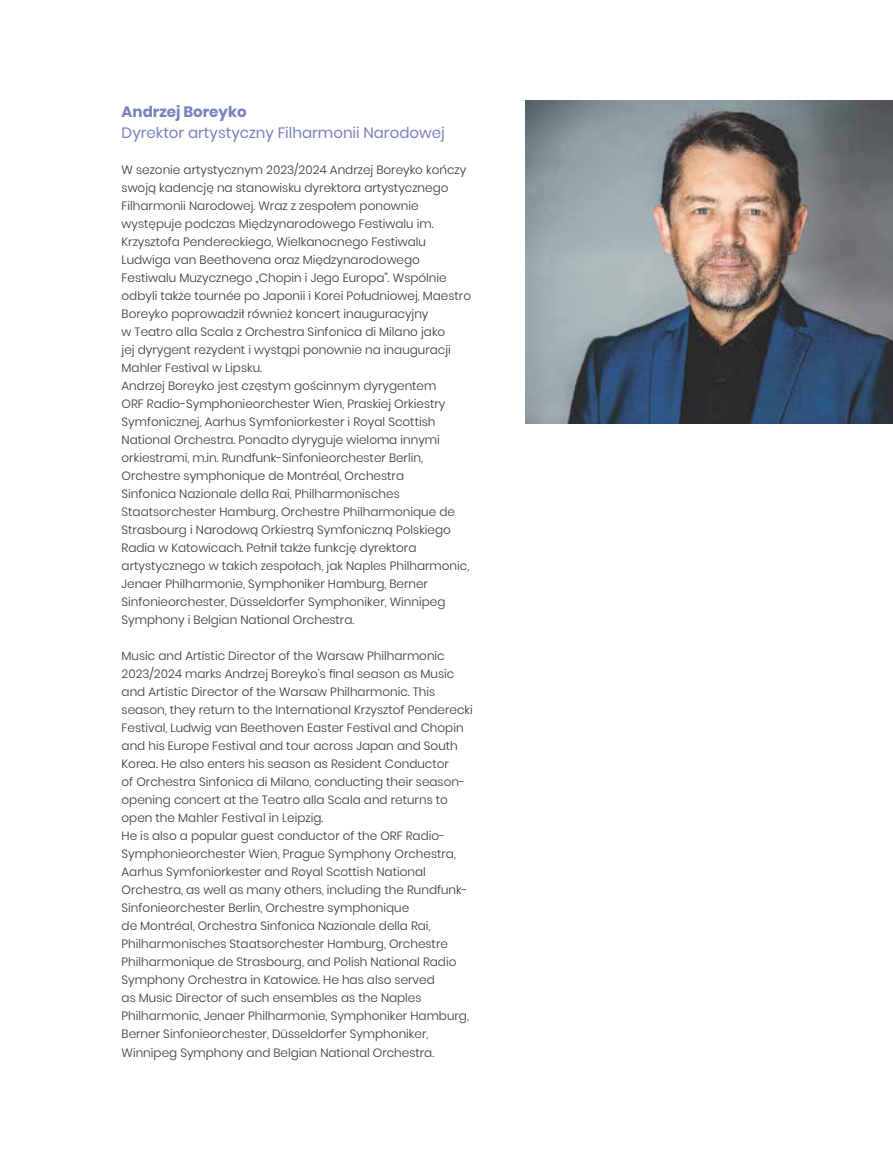
<style>
.page{position:relative;width:893px;height:1149px;background:#fff}
.page>*{position:absolute;margin:0;border:0;box-sizing:border-box;transform-origin:0 0}
.t1{font:15px "Poppins";color:#7781be}
.t2{font:700 15px "Poppins";color:#7781be}
.t3{font:300 12px/18px "Poppins";color:#373535}
</style>
<div class="page">
<img style="left:526px;top:101px;width:367px;height:322px">
<p class="t2" style="left:122px;top:103px;width:127px">Andrzej Boreyko</p>
<p class="t1" style="left:122px;top:124px;width:325px">Dyrektor artystyczny Filharmonii Narodowej</p>
<p class="t3" style="left:122px;top:160px;width:351px">W sezonie artystycznym 2023/2024 Andrzej Boreyko kończy swoją kadencję na stanowisku dyrektora artystycznego Filharmonii Narodowej. Wraz z zespołem ponownie występuje podczas Międzynarodowego Festiwalu im.<br>Krzysztofa Pendereckiego, Wielkanocnego Festiwalu Ludwiga van Beethovena oraz Międzynarodowego Festiwalu Muzycznego „Chopin i Jego Europa”. Wspólnie odbyli także tournée po Japonii i Korei Południowej, Maestro Boreyko poprowadził również koncert inauguracyjny<br>w Teatro alla Scala z Orchestra Sinfonica di Milano jako<br>jej dyrygent rezydent i wystąpi ponownie na inauguracji Mahler Festival w Lipsku.<br>Andrzej Boreyko jest częstym gościnnym dyrygentem<br>ORF Radio-Symphonieorchester Wien, Praskiej Orkiestry Symfonicznej, Aarhus Symfoniorkester i Royal Scottish National Orchestra. Ponadto dyryguje wieloma innymi orkiestrami, m.in. Rundfunk-Sinfonieorchester Berlin, Orchestre symphonique de Montréal, Orchestra<br>Sinfonica Nazionale della Rai, Philharmonisches Staatsorchester Hamburg, Orchestre Philharmonique de Strasbourg i Narodową Orkiestrą Symfoniczną Polskiego Radia w Katowicach. Pełnił także funkcję dyrektora artystycznego w takich zespołach, jak Naples Philharmonic, Jenaer Philharmonie, Symphoniker Hamburg, Berner Sinfonieorchester, Düsseldorfer Symphoniker, Winnipeg Symphony i Belgian National Orchestra.</p>
<p class="t3" style="left:122px;top:646px;width:353px">Music and Artistic Director of the Warsaw Philharmonic 2023/2024 marks Andrzej Boreyko’s final season as Music and Artistic Director of the Warsaw Philharmonic. This season, they return to the International Krzysztof Penderecki Festival, Ludwig van Beethoven Easter Festival and Chopin and his Europe Festival and tour across Japan and South Korea. He also enters his season as Resident Conductor<br>of Orchestra Sinfonica di Milano, conducting their season&shy;opening concert at the Teatro alla Scala and returns to open the Mahler Festival in Leipzig.<br>He is also a popular guest conductor of the ORF Radio-Symphonieorchester Wien, Prague Symphony Orchestra, Aarhus Symfoniorkester and Royal Scottish National Orchestra, as well as many others, including the Rundfunk-Sinfonieorchester Berlin, Orchestre symphonique<br>de Montréal, Orchestra Sinfonica Nazionale della Rai, Philharmonisches Staatsorchester Hamburg, Orchestre Philharmonique de Strasbourg, and Polish National Radio Symphony Orchestra in Katowice. He has also served<br>as Music Director of such ensembles as the Naples Philharmonic, Jenaer Philharmonie, Symphoniker Hamburg, Berner Sinfonieorchester, Düsseldorfer Symphoniker, Winnipeg Symphony and Belgian National Orchestra.</p>
</div>
